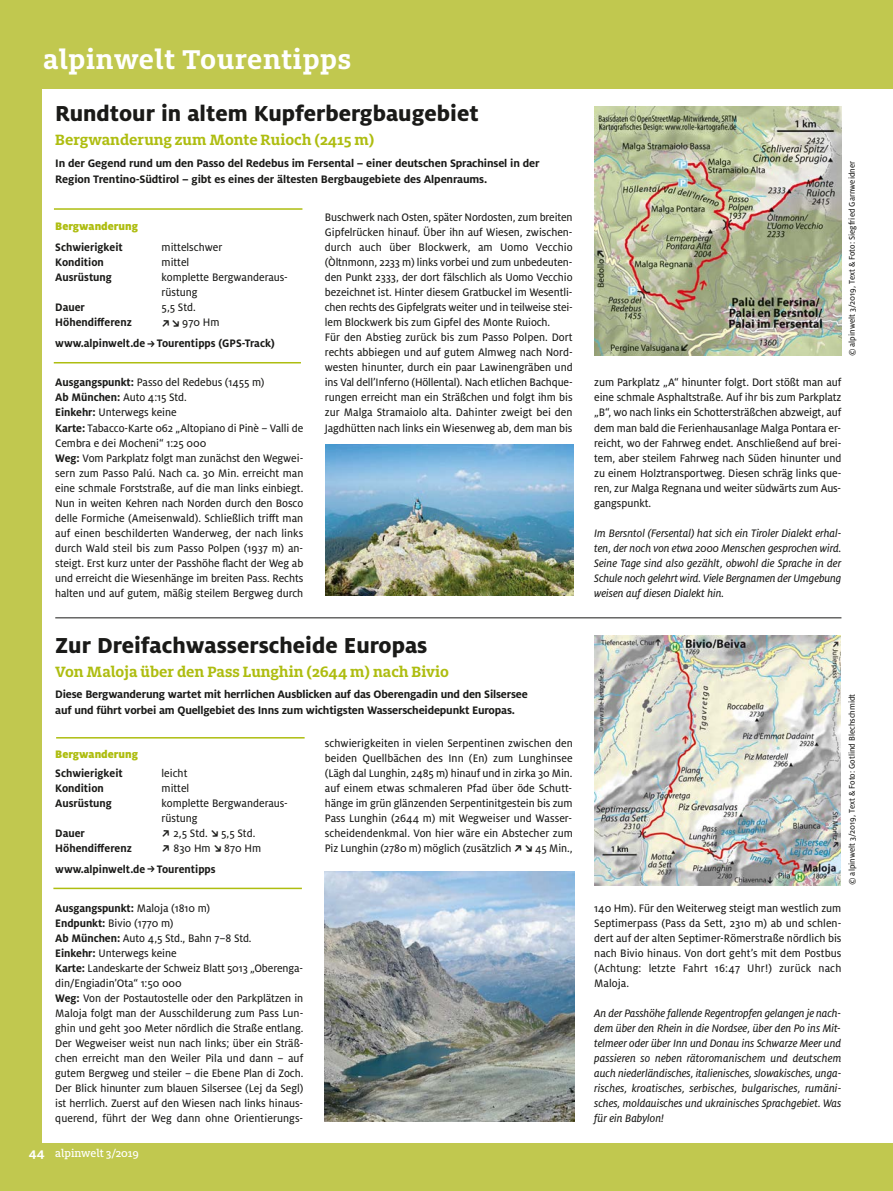
<style>
.page{position:relative;width:893px;height:1191px;background:#c1c84f}
.page>*{position:absolute;margin:0;border:0;box-sizing:border-box;transform-origin:0 0}
.t1{font:700 30px "Milo Slab OT";letter-spacing:.025em;color:#fff}
.t2{font:800 24px "Milo OT";color:#1a1a18}
.t3{font:700 16.5px "Milo Slab OT";color:#aebd10}
.t4{font:12px/15px "Milo OT Text";letter-spacing:-.005em;color:#1a1a18;scale:.96 1}
.t5{font:12px/15px "Milo OT Text Ita";letter-spacing:-.005em;color:#1a1a18;text-align:justify;scale:.96 1}
.t6{font:700 12px/15.8px "Milo OT";letter-spacing:-.01em;color:#1a1a18}
.t7{font:700 12px "Milo OT";letter-spacing:-.01em;color:#1a1a18;scale:.96 1}
.t8{font:900 12px "Milo OT";color:#aebd10;scale:.96 1}
.t9{font:500 12px "Milo Slab OT";color:#fff}
.t10{font:9px "Milo OT Text";color:#1a1a18;scale:.96 1}
.s1{font-family:"Milo OT";font-weight:700}
.s2{font-family:"Milo OT Text";font-weight:400}
.s3{font-family:"Milo OT";font-weight:700;font-size:13.5px}
.s4{font-size:10.5px}
</style>
<div class="page">
<div style="left:42px;top:89px;width:851px;height:1053px;background:#fff"></div>
<hr style="left:54px;top:208px;width:248px;height:2px;background:#aebd10">
<hr style="left:54px;top:362px;width:247px;height:1px;background:#aebd10">
<img style="left:595px;top:107px;width:247px;height:249px">
<img style="left:595px;top:635px;width:246px;height:250px">
<hr style="left:56px;top:737px;width:249px;height:1px;background:#aebd10">
<hr style="left:53px;top:887px;width:249px;height:2px;background:#aebd10">
<hr style="left:55px;top:617px;width:786px;height:1px;background:#1a1a18">
<img style="left:325px;top:445px;width:248px;height:150px">
<img style="left:325px;top:871px;width:250px;height:250px">
<h1 class="t1" style="left:43px;top:49px;width:310px">alpinwelt Tourentipps</h1>
<h2 class="t2" style="left:55px;top:105px;width:425px">Rundtour in altem Kupferbergbaugebiet</h2>
<h3 class="t3" style="left:55px;top:134px;width:321px">Bergwanderung zum Monte Ruioch (2415 m)</h3>
<p class="t6" style="left:55px;top:156px;width:486px">In der Gegend rund um den Passo del Redebus im Fersental – einer deutschen Sprachinsel in der<br>Region Trentino-Südtirol – gibt es eines der ältesten Bergbaugebiete des Alpenraums.</p>
<p class="t8" style="left:55px;top:222px;width:88px">Bergwanderung</p>
<p class="t7" style="left:55px;top:243px;width:72px">Schwierigkeit</p>
<p class="t4" style="left:162px;top:241px;width:65px">mittelschwer</p>
<p class="t7" style="left:55px;top:258px;width:52px">Kondition</p>
<p class="t4" style="left:162px;top:256px;width:30px">mittel</p>
<p class="t7" style="left:55px;top:273px;width:61px">Ausrüstung</p>
<p class="t4" style="left:161px;top:271px;width:133px">komplette Bergwanderaus&shy;rüstung</p>
<p class="t7" style="left:55px;top:303px;width:32px">Dauer</p>
<p class="t4" style="left:162px;top:301px;width:37px">5,5 Std.</p>
<p class="t7" style="left:55px;top:318px;width:81px">Höhendifferenz</p>
<p class="t4" style="left:172px;top:316px;width:51px">● 970 Hm</p>
<p class="t7" style="left:55px;top:339px;width:230px">www.alpinwelt.de Tourentipps (GPS-Track)</p>
<p class="t4" style="left:55px;top:376px;width:260px"><span class="s1">Ausgangspunkt:</span> Passo del Redebus (1455 m)<br><span class="s1">Ab München:</span> Auto 4:15 Std.<br><span class="s1">Einkehr:</span> Unterwegs keine<br><span class="s1">Karte:</span> Tabacco-Karte 062 „Altopiano di Pinè – Valli de Cembra e dei Mocheni“ 1:25 000<br><span class="s1">Weg:</span> Vom Parkplatz folgt man zunächst den Wegwei&shy;sern zum Passo Palú. Nach ca. 30 Min. erreicht man eine schmale Forststraße, auf die man links einbiegt.<br>Nun in weiten Kehren nach Norden durch den Bosco delle Formiche (Ameisenwald). Schließlich trifft man auf einen beschilderten Wanderweg, der nach links durch Wald steil bis zum Passo Polpen (1937 m) an&shy;steigt. Erst kurz unter der Passhöhe flacht der Weg ab und erreicht die Wiesenhänge im breiten Pass. Rechts halten und auf gutem, mäßig steilem Bergweg durch</p>
<p class="t4" style="left:325px;top:211px;width:260px">Buschwerk nach Osten, später Nordosten, zum breiten Gipfelrücken hinauf. Über ihn auf Wiesen, zwischen&shy;durch auch über Blockwerk, am Uomo Vecchio (Òltnmonn, 2233 m) links vorbei und zum unbedeuten&shy;den Punkt 2333, der dort fälschlich als Uomo Vecchio bezeichnet ist. Hinter diesem Gratbuckel im Wesentli&shy;chen rechts des Gipfelgrats weiter und in teilweise stei&shy;lem Blockwerk bis zum Gipfel des Monte Ruioch.<br>Für den Abstieg zurück bis zum Passo Polpen. Dort rechts abbiegen und auf gutem Almweg nach Nord&shy;westen hinunter, durch ein paar Lawinengräben und ins Val dell’Inferno (Höllental). Nach etlichen Bachque&shy;rungen erreicht man ein Sträßchen und folgt ihm bis zur Malga Stramaiolo alta. Dahinter zweigt bei den Jagdhütten nach links ein Wiesenweg ab, dem man bis</p>
<h2 class="t2" style="left:55px;top:636px;width:374px">Zur Dreifachwasserscheide Europas</h2>
<h3 class="t3" style="left:55px;top:665px;width:395px">Von Maloja über den Pass Lunghin (2644 m) nach Bivio</h3>
<p class="t6" style="left:55px;top:687px;width:474px">Diese Bergwanderung wartet mit herrlichen Ausblicken auf das Oberengadin und den Silsersee auf und führt vorbei am Quellgebiet des Inns zum wichtigsten Wasserscheidepunkt Europas.</p>
<p class="t8" style="left:55px;top:750px;width:88px">Bergwanderung</p>
<p class="t7" style="left:55px;top:768px;width:72px">Schwierigkeit</p>
<p class="t4" style="left:162px;top:766px;width:28px">leicht</p>
<p class="t7" style="left:55px;top:783px;width:52px">Kondition</p>
<p class="t4" style="left:162px;top:781px;width:30px">mittel</p>
<p class="t7" style="left:55px;top:798px;width:61px">Ausrüstung</p>
<p class="t4" style="left:161px;top:796px;width:133px">komplette Bergwanderaus&shy;rüstung</p>
<p class="t7" style="left:55px;top:828px;width:32px">Dauer</p>
<p class="t4" style="left:174px;top:826px;width:87px">2,5 Std. ● 5,5 Std.</p>
<p class="t7" style="left:55px;top:843px;width:81px">Höhendifferenz</p>
<p class="t4" style="left:174px;top:841px;width:93px">830 Hm ● 870 Hm</p>
<p class="t7" style="left:55px;top:864px;width:169px">www.alpinwelt.de Tourentipps</p>
<p class="t7" style="left:55px;top:903px;width:163px">Ausgangspunkt: <span class="s2">Maloja (1810 m)</span></p>
<p class="t4" style="left:55px;top:916px;width:260px"><span class="s1">Endpunkt:</span> Bivio (1770 m)<br><span class="s1">Ab München:</span> Auto 4,5 Std., Bahn 7–8 Std.<br><span class="s1">Einkehr:</span> Unterwegs keine<br><span class="s1">Karte:</span> Landeskarte der Schweiz Blatt 5013 „Oberenga&shy;din/Engiadin’Ota“ 1:50 000<br><span class="s1">Weg:</span> Von der Postautostelle oder den Parkplätzen in Maloja folgt man der Ausschilderung zum Pass Lun&shy;ghin und geht 300 Meter nördlich die Straße entlang.<br>Der Wegweiser weist nun nach links; über ein Sträß&shy;chen erreicht man den Weiler Pila und dann – auf gutem Bergweg und steiler – die Ebene Plan di Zoch.<br>Der Blick hinunter zum blauen Silsersee (Lej da Segl) ist herrlich. Zuerst auf den Wiesen nach links hinaus&shy;querend, führt der Weg dann ohne Orientierungs-</p>
<p class="t4" style="left:325px;top:736px;width:260px;text-align:justify">schwierigkeiten in vielen Serpentinen zwischen den beiden Quellbächen des Inn (En) zum Lunghinsee (Lägh dal Lunghin, 2485 m) hinauf und in zirka 30 Min. auf einem etwas schmaleren Pfad über öde Schutt&shy;hänge im grün glänzenden Serpentinitgestein bis zum Pass Lunghin (2644 m) mit Wegweiser und Wasser&shy;scheidendenkmal. Von hier wäre ein Abstecher zum Piz Lunghin (2780 m) möglich (zusätzlich ● 45 Min.,</p>
<p class="t9" style="left:29px;top:1148px;width:112px"><span class="s3">44</span> alpinwelt 3/2019</p>
<p class="t10" style="left:849px;top:356px;width:205px;rotate:-90deg"><span class="s4">©</span> alpinwelt 3/2019, Text &amp; Foto: Siegfried Garnweidner</p>
<p class="t4" style="left:594px;top:376px;width:259px;text-align:justify">zum Parkplatz „A“ hinunter folgt. Dort stößt man auf eine schmale Asphaltstraße. Auf ihr bis zum Parkplatz „B“, wo nach links ein Schottersträßchen abzweigt, auf dem man bald die Ferienhausanlage Malga Pontara er&shy;reicht, wo der Fahrweg endet. Anschließend auf brei&shy;tem, aber steilem Fahrweg nach Süden hinunter und zu einem Holztransportweg. Diesen schräg links que&shy;ren, zur Malga Regnana und weiter südwärts zum Aus&shy;gangspunkt.</p>
<p class="t5" style="left:594px;top:526px;width:259px">Im Bersntol (Fersental) hat sich ein Tiroler Dialekt erhal&shy;ten, der noch von etwa 2000 Menschen gesprochen wird.<br>Seine Tage sind also gezählt, obwohl die Sprache in der Schule noch gelehrt wird. Viele Bergnamen der Umgebung weisen auf diesen Dialekt hin.</p>
<p class="t10" style="left:849px;top:885px;width:201px;rotate:-90deg"><span class="s4">©</span> alpinwelt 3/2019, Text &amp; Foto: Gotlind Blechschmidt</p>
<p class="t4" style="left:594px;top:901px;width:259px;text-align:justify">140 Hm). Für den Weiterweg steigt man westlich zum Septimerpass (Pass da Sett, 2310 m) ab und schlen&shy;dert auf der alten Septimer-Römerstraße nördlich bis nach Bivio hinaus. Von dort geht’s mit dem Postbus (Achtung: letzte Fahrt 16:47 Uhr!) zurück nach Maloja.</p>
<p class="t5" style="left:594px;top:1006px;width:259px">An der Passhöhe fallende Regentropfen gelangen je nach&shy;dem über den Rhein in die Nordsee, über den Po ins Mit&shy;telmeer oder über Inn und Donau ins Schwarze Meer und passieren so neben rätoromanischem und deutschem auch niederländisches, italienisches, slowakisches, unga&shy;risches, kroatisches, serbisches, bulgarisches, rumäni&shy;sches, moldauisches und ukrainisches Sprachgebiet. Was für ein Babylon!</p>
</div>
